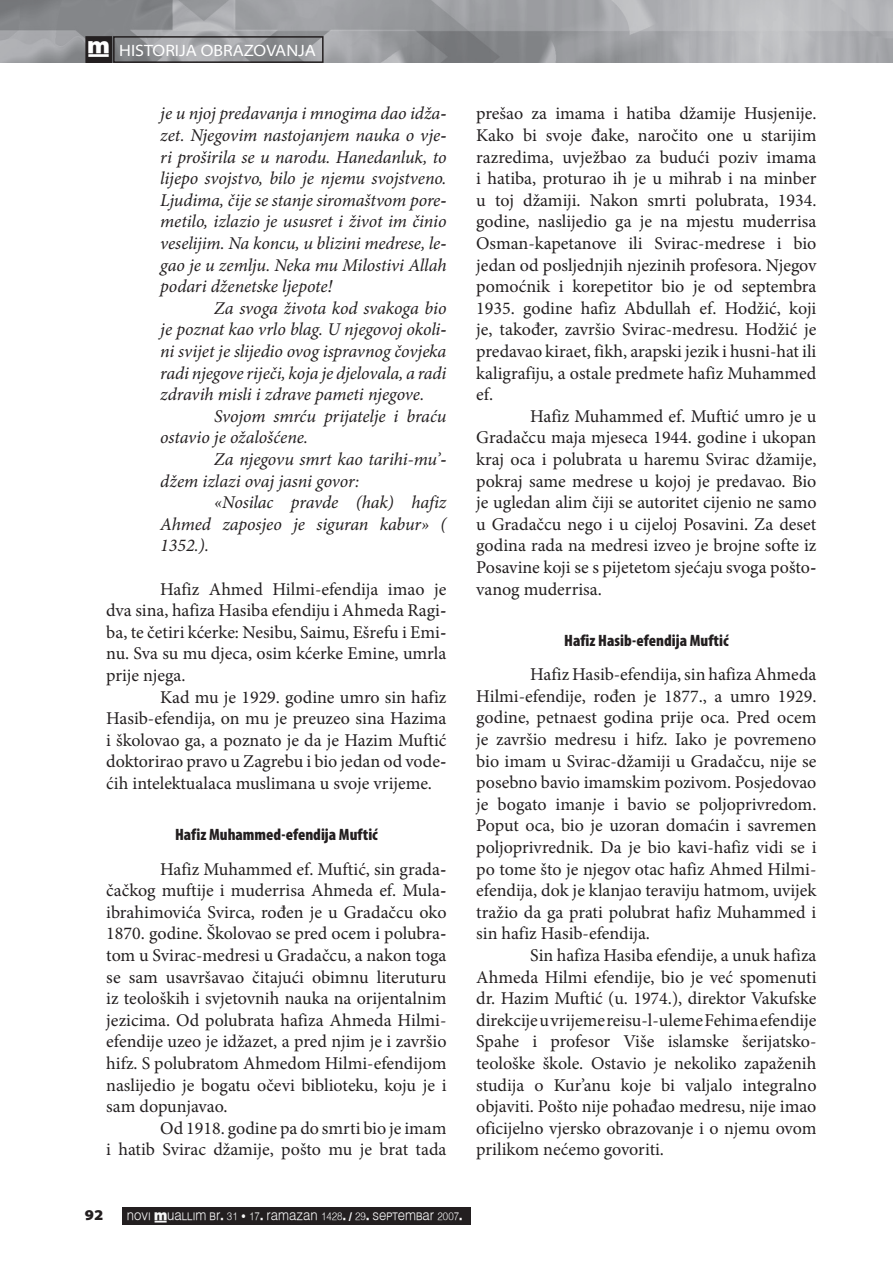
<style>
.page{position:relative;width:893px;height:1263px;background:#fff}
.page>*{position:absolute;margin:0;border:0;box-sizing:border-box;transform-origin:0 0}
.t1{font:18px/21.6px "Minion Pro";color:#231f20;text-align:justify}
.t2{font:italic 18px/21.6px "Minion Pro";letter-spacing:-.005em;color:#231f20;text-align:justify}
.t3{font:900 condensed 16.5px "Myriad Pro";color:#231f20}
.t4{font:semi-expanded 16.5px "Myriad Pro";color:#fff}
.t5{font:900 semi-expanded 15px "Myriad Pro";color:#231f20}
.t6{font:10.8px "Muallim";color:#f9f9f9;scale:.91 1}
.s1{font-family:"Muallim";font-stretch:normal}
</style>
<div class="page">
<img style="left:0;top:0;width:893px;height:62px">
<div style="left:86px;top:37px;width:25px;height:25px;background:#231f20"></div>
<div style="left:85px;top:36px;width:27px;height:27px;border:2px solid #231f20"></div>
<div style="left:113px;top:36px;width:211px;height:27px;border:2px solid #231f20"></div>
<div style="left:122px;top:1206px;width:349px;height:18px;background:#231f20"></div>
<p class="t4" style="left:88px;top:41px;width:230px"><span class="s1">†</span> HISTORIJA OBRAZOVANJA</p>
<p class="t2" style="left:160px;top:103px;width:288px">je u njoj predavanja i mnogima dao idžaz zet. Njegovim nastojanjem nauka o vjer ri proširila se u narodu. Hanedanluk, to lijepo svojstvo, bilo je njemu svojstveno.<br>Ljudima, čije se stanje siromaštvom porem metilo, izlazio je ususret i život im činio veselijim. Na koncu, u blizini medrese, leg gao je u zemlju. Neka mu Milostivi Allah podari dženetske ljepote!</p>
<p class="t2" style="left:160px;top:297px;width:288px;text-indent:54px">Za svoga života kod svakoga bio je poznat kao vrlo blag. U njegovoj okolin ni svijet je slijedio ovog ispravnog čovjeka radi njegove riječi, koja je djelovala, a radi zdravih misli i zdrave pameti njegove.</p>
<p class="t2" style="left:160px;top:405px;width:288px;text-indent:54px">Svojom smrću prijatelje i braću ostavio je ožalošćene.</p>
<p class="t2" style="left:160px;top:448px;width:286px;text-indent:54px">Za njegovu smrt kao tarihi-mu’d džem izlazi ovaj jasni govor:</p>
<p class="t2" style="left:160px;top:492px;width:288px;text-indent:54px">«Nosilac pravde (hak) hafiz Ahmed zaposjeo je siguran kabur» ( 1352.).</p>
<p class="t1" style="left:106px;top:578px;width:342px;text-indent:54px">Hafiz Ahmed Hilmi-efendija imao je dva sina, hafiza Hasiba efendiju i Ahmeda Ragib ba, te četiri kćerke: Nesibu, Saimu, Ešrefu i Emin nu. Sva su mu djeca, osim kćerke Emine, umrla prije njega.</p>
<p class="t1" style="left:106px;top:686px;width:342px;text-indent:54px">Kad mu je 1929. godine umro sin hafiz Hasib-efendija, on mu je preuzeo sina Hazima i školovao ga, a poznato je da je Hazim Muftić doktorirao pravo u Zagrebu i bio jedan od vodeć ćih intelektualaca muslimana u svoje vrijeme.</p>
<p class="t3" style="left:175px;top:825px;width:204px">Hafiz Muhammed-efendija Muftić</p>
<p class="t1" style="left:106px;top:858px;width:342px;text-indent:54px">Hafiz Muhammed ef. Muftić, sin gradač čačkog muftije i muderrisa Ahmeda ef. Mulai ibrahimovića Svirca, rođen je u Gradačcu oko 1870. godine. Školovao se pred ocem i polubrat tom u Svirac-medresi u Gradačcu, a nakon toga se sam usavršavao čitajući obimnu literuturu iz teoloških i svjetovnih nauka na orijentalnim jezicima. Od polubrata hafiza Ahmeda Hilmi&shy;efendije uzeo je idžazet, a pred njim je i završio hifz. S polubratom Ahmedom Hilmi-efendijom naslijedio je bogatu očevi biblioteku, koju je i sam dopunjavao.</p>
<p class="t1" style="left:106px;top:1117px;width:342px;text-align:right">Od 1918. godine pa do smrti bio je imam<br>i hatib Svirac džamije, pošto mu je brat tada</p>
<p class="t1" style="left:476px;top:103px;width:342px">prešao za imama i hatiba džamije Husjenije.<br>Kako bi svoje đake, naročito one u starijim razredima, uvježbao za budući poziv imama i hatiba, proturao ih je u mihrab i na minber u toj džamiji. Nakon smrti polubrata, 1934. godine, naslijedio ga je na mjestu muderrisa Osman-kapetanove ili Svirac-medrese i bio jedan od posljednjih njezinih profesora. Njegov pomoćnik i korepetitor bio je od septembra 1935. godine hafiz Abdullah ef. Hodžić, koji je, također, završio Svirac-medresu. Hodžić je predavao kiraet, fikh, arapski jezik i husni-hat ili kaligrafiju, a ostale predmete hafiz Muhammed ef.</p>
<p class="t1" style="left:476px;top:405px;width:342px;text-indent:54px">Hafiz Muhammed ef. Muftić umro je u Gradačcu maja mjeseca 1944. godine i ukopan kraj oca i polubrata u haremu Svirac džamije, pokraj same medrese u kojoj je predavao. Bio je ugledan alim čiji se autoritet cijenio ne samo u Gradačcu nego i u cijeloj Posavini. Za deset godina rada na medresi izveo je brojne softe iz Posavine koji se s pijetetom sjećaju svoga poštov vanog muderrisa.</p>
<p class="t3" style="left:564px;top:631px;width:166px">Hafiz Hasib-efendija Muftić</p>
<p class="t1" style="left:476px;top:664px;width:342px;text-indent:54px">Hafiz Hasib-efendija, sin hafiza Ahmeda Hilmi-efendije, rođen je 1877., a umro 1929. godine, petnaest godina prije oca. Pred ocem je završio medresu i hifz. Iako je povremeno bio imam u Svirac-džamiji u Gradačcu, nije se posebno bavio imamskim pozivom. Posjedovao je bogato imanje i bavio se poljoprivredom.<br>Poput oca, bio je uzoran domaćin i savremen poljoprivrednik. Da je bio kavi-hafiz vidi se i po tome što je njegov otac hafiz Ahmed Hilmi&shy;efendija, dok je klanjao teraviju hatmom, uvijek tražio da ga prati polubrat hafiz Muhammed i sin hafiz Hasib-efendija.</p>
<p class="t1" style="left:476px;top:944px;width:342px;text-indent:54px">Sin hafiza Hasiba efendije, a unuk hafiza Ahmeda Hilmi efendije, bio je već spomenuti dr. Hazim Muftić (u. 1974.), direktor Vakufske direkcije u vrijeme reisu-l-uleme Fehima efendije Spahe i profesor Više islamske šerijatsko&shy;teološke škole. Ostavio je nekoliko zapaženih studija o Kur’anu koje bi valjalo integralno objaviti. Pošto nije pohađao medresu, nije imao oficijelno vjersko obrazovanje i o njemu ovom prilikom nećemo govoriti.</p>
<p class="t5" style="left:85px;top:1207px;width:20px">92</p>
<p class="t6" style="left:127px;top:1209px;width:370px">NOVI †UALLIM BR. 31 • 17. RAMAZAN 1428. / 29. SEPTEMBAR 2007.</p>
</div>
